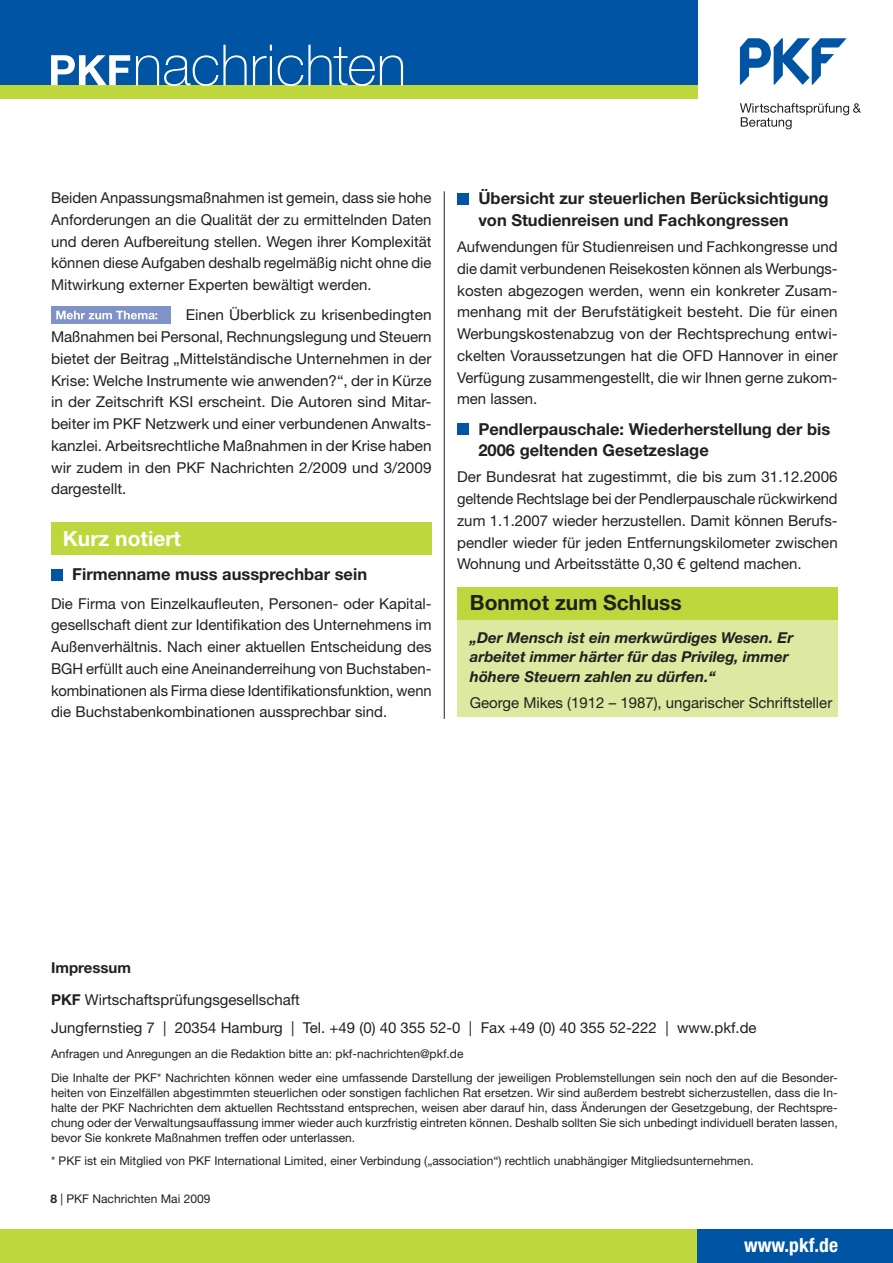
<style>
.page{position:relative;width:893px;height:1263px;background:#fff}
.page>*{position:absolute;margin:0;border:0;box-sizing:border-box;transform-origin:0 0}
.t1{font:700 21px "Helvetica Neue LT";color:#231f20}
.t2{font:700 21px "Helvetica Neue LT";color:#fff}
.t3{font:700 condensed 19.5px "Helvetica Neue LT";color:#fff}
.t4{font:700 16.5px/21.8px "Helvetica Neue LT";color:#231f20}
.t5{font:15px/21.8px "Helvetica Neue LT";color:#231f20;text-align:justify}
.t6{font:italic 700 15px/19.5px "Helvetica Neue LT";color:#231f20}
.t7{font:700 15px "Helvetica Neue LT";color:#231f20}
.t8{font:12px/15px "Helvetica Neue LT";color:#231f20}
.s1{font-weight:700}
</style>
<div class="page">
<div style="left:457px;top:616px;width:381px;height:101px;background:#dde8a0"></div>
<div style="left:457px;top:587px;width:381px;height:32px;background:#bed73d"></div>
<hr style="left:444px;top:191px;width:1px;height:528px;background:#231f20">
<div style="left:51px;top:306px;width:119px;height:17px;background:#8093c8"></div>
<svg style="left:56px;top:311px;width:101px;height:8px"></svg>
<div style="left:51px;top:522px;width:381px;height:32px;background:#bed73d"></div>
<div style="left:51px;top:569px;width:11px;height:11px;background:#0054a4"></div>
<div style="left:457px;top:193px;width:11px;height:11px;background:#0054a4"></div>
<div style="left:457px;top:423px;width:11px;height:11px;background:#0054a4"></div>
<div style="left:0;top:1229px;width:697px;height:34px;background:#bed73d"></div>
<div style="left:697px;top:1229px;width:196px;height:34px;background:#0054a4"></div>
<svg style="left:740px;top:38px;width:106px;height:47px"></svg>
<svg style="left:740px;top:103px;width:121px;height:26px"></svg>
<div style="left:0;top:0;width:697px;height:85px;background:#0054a4"></div>
<div style="left:0;top:85px;width:697px;height:14px;background:#bed73d"></div>
<svg style="left:136px;top:45px;width:111px;height:41px"></svg>
<svg style="left:253px;top:45px;width:19px;height:40px"></svg>
<svg style="left:278px;top:45px;width:125px;height:41px"></svg>
<svg style="left:51px;top:55px;width:79px;height:30px"></svg>
<p class="t5" style="left:51px;top:189px;width:382px">Beiden Anpassungsmaßnahmen ist gemein, dass sie hohe Anforderungen an die Qualität der zu ermittelnden Daten und deren Aufbereitung stellen. Wegen ihrer Komplexität können diese Aufgaben deshalb regelmäßig nicht ohne die Mitwirkung externer Experten bewältigt werden.</p>
<p class="t5" style="left:51px;top:306px;width:382px;text-indent:135px">Einen Überblick zu krisenbedingten Maßnahmen bei Personal, Rechnungslegung und Steuern bietet der Beitrag „Mittelständische Unternehmen in der Krise: Welche Instrumente wie anwenden?“, der in Kürze in der Zeitschrift KSI erscheint. Die Autoren sind Mitar&shy;beiter im PKF Netzwerk und einer verbundenen Anwalts&shy;kanzlei. Arbeitsrechtliche Maßnahmen in der Krise haben wir zudem in den PKF Nachrichten 2/2009 und 3/2009 dargestellt.</p>
<h1 class="t2" style="left:63px;top:531px;width:120px">Kurz notiert</h1>
<p class="t4" style="left:72px;top:566px;width:296px">Firmenname muss aussprechbar sein</p>
<p class="t5" style="left:51px;top:594px;width:382px">Die Firma von Einzelkaufleuten, Personen- oder Kapital&shy;gesellschaft dient zur Identifikation des Unternehmens im Außenverhältnis. Nach einer aktuellen Entscheidung des BGH erfüllt auch eine Aneinanderreihung von Buchstaben&shy;kombinationen als Firma diese Identifikationsfunktion, wenn die Buchstabenkombinationen aussprechbar sind.</p>
<p class="t4" style="left:478px;top:189px;width:352px">Übersicht zur steuerlichen Berücksichtigung von Studienreisen und Fachkongressen</p>
<p class="t5" style="left:457px;top:238px;width:382px">Aufwendungen für Studienreisen und Fachkongresse und die damit verbundenen Reisekosten können als Werbungs&shy;kosten abgezogen werden, wenn ein konkreter Zusam&shy;menhang mit der Berufstätigkeit besteht. Die für einen Werbungskostenabzug von der Rechtsprechung entwi&shy;ckelten Voraussetzungen hat die OFD Hannover in einer Verfügung zusammengestellt, die wir Ihnen gerne zukom&shy;men lassen.</p>
<p class="t4" style="left:478px;top:420px;width:353px">Pendlerpauschale: Wiederherstellung der bis<br>2006 geltenden Gesetzeslage</p>
<p class="t5" style="left:457px;top:468px;width:382px">Der Bundesrat hat zugestimmt, die bis zum 31.12.2006 geltende Rechtslage bei der Pendlerpauschale rückwirkend zum 1.1.2007 wieder herzustellen. Damit können Berufs&shy;pendler wieder für jeden Entfernungskilometer zwischen Wohnung und Arbeitsstätte 0,30 € geltend machen.</p>
<h1 class="t1" style="left:470px;top:595px;width:213px">Bonmot zum Schluss</h1>
<p class="t6" style="left:470px;top:629px;width:325px">„Der Mensch ist ein merkwürdiges Wesen. Er arbeitet immer härter für das Privileg, immer höhere Steuern zahlen zu dürfen.“</p>
<p class="t5" style="left:470px;top:693px;width:364px">George Mikes (1912 – 1987), ungarischer Schriftsteller</p>
<p class="t7" style="left:51px;top:962px;width:81px">Impressum</p>
<p class="t5" style="left:51px;top:987px;width:707px;line-height:28px"><span class="s1">PKF</span> Wirtschaftsprüfungsgesellschaft<br>Jungfernstieg 7 | 20354 Hamburg | Tel. +49 (0) 40 355 52-0 | Fax +49 (0) 40 355 52-222 | www.pkf.de</p>
<p class="t8" style="left:51px;top:1043px;width:788px;line-height:23.5px">Anfragen und Anregungen an die Redaktion bitte an: pkf-nachrichten@pkf.de<br>Die Inhalte der PKF* Nachrichten können weder eine umfassende Darstellung der jeweiligen Problemstellungen sein noch den auf die Besonder-</p>
<p class="t8" style="left:51px;top:1086px;width:788px;text-align:justify">heiten von Einzelfällen abgestimmten steuerlichen oder sonstigen fachlichen Rat ersetzen. Wir sind außerdem bestrebt sicherzustellen, dass die In&shy;halte der PKF Nachrichten dem aktuellen Rechtsstand entsprechen, weisen aber darauf hin, dass Änderungen der Gesetzgebung, der Rechtspre&shy;chung oder der Verwaltungsauffassung immer wieder auch kurzfristig eintreten können. Deshalb sollten Sie sich unbedingt individuell beraten lassen, bevor Sie konkrete Maßnahmen treffen oder unterlassen.</p>
<p class="t8" style="left:51px;top:1155px;width:704px">* PKF ist ein Mitglied von PKF International Limited, einer Verbindung („association“) rechtlich unabhängiger Mitgliedsunternehmen.</p>
<p class="t8" style="left:51px;top:1193px;width:161px"><span class="s1">8</span> | PKF Nachrichten Mai 2009</p>
<h2 class="t3" style="left:744px;top:1233px;width:95px">www.pkf.de</h2>
</div>
